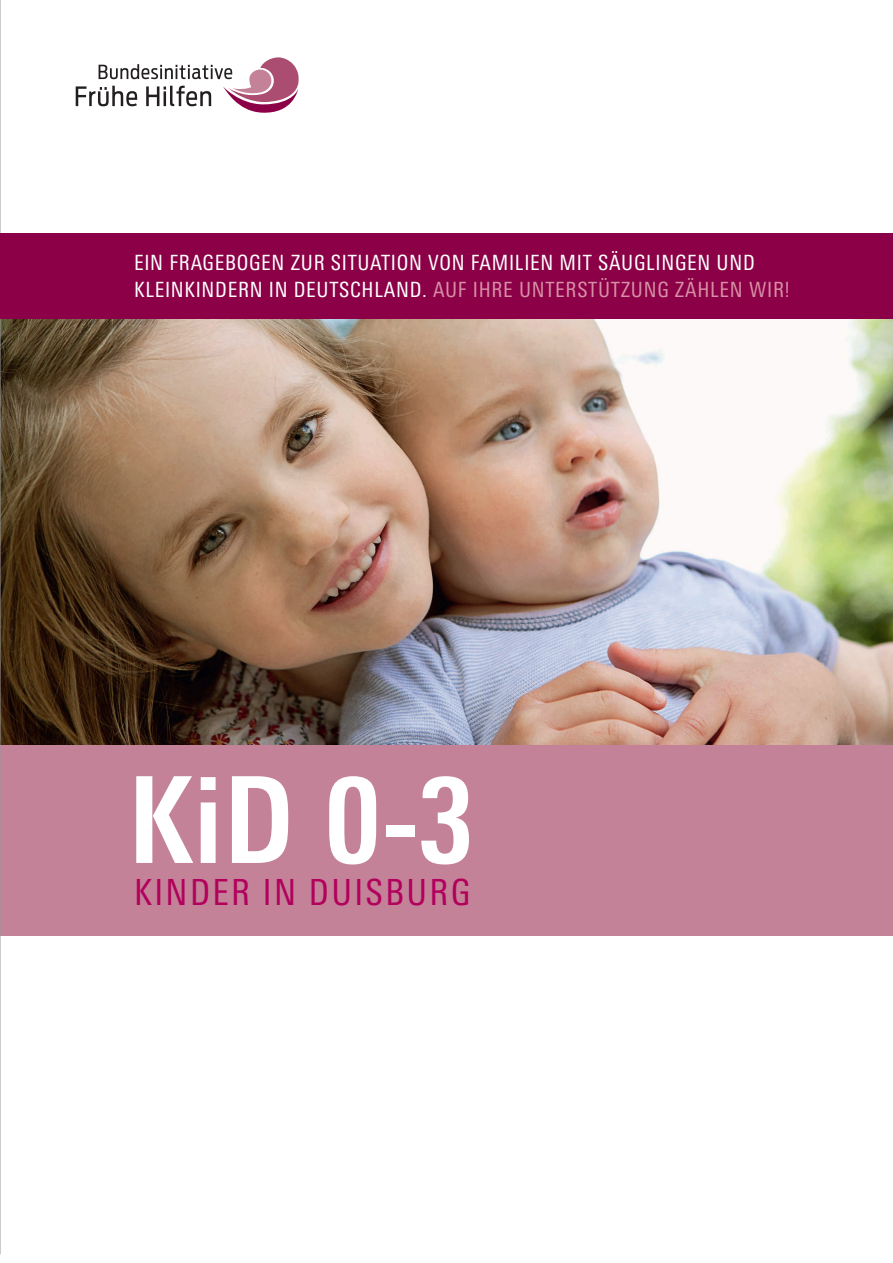
<style>
.page{position:relative;width:893px;height:1263px;background:#fff}
.page>*{position:absolute;margin:0;border:0;box-sizing:border-box;transform-origin:0 0}
.t1{font:700 condensed 120px "LT Univers";color:#fff}
.t2{font:condensed 36px "LT Univers";letter-spacing:.065em;color:#b1015c}
.t3{font:condensed 21px/27px "LT Univers";letter-spacing:.035em;color:#fff}
.s1{color:#d78fa6}
</style>
<div class="page">
<div style="left:0;top:744px;width:893px;height:191px;background:#c48298"></div>
<img style="left:1px;top:319px;width:892px;height:425px">
<hr style="left:0;top:0;width:1px;height:1254px;background:#97999c">
<svg style="left:76px;top:57px;width:223px;height:56px"></svg>
<div style="left:0;top:234px;width:893px;height:85px;background:#8b0046"></div>
<p class="t3" style="left:134px;top:248px;width:657px">EIN FRAGEBOGEN ZUR SITUATION VON FAMILIEN MIT SÄUGLINGEN UND<br>KLEINKINDERN IN DEUTSCHLAND. <span class="s1">AUF IHRE UNTERSTÜTZUNG ZÄHLEN WIR!</span></p>
<h1 class="t1" style="left:128px;top:749px;width:348px">KiD 0-3</h1>
<h2 class="t2" style="left:134px;top:872px;width:338px">KINDER IN DUISBURG</h2>
</div>
